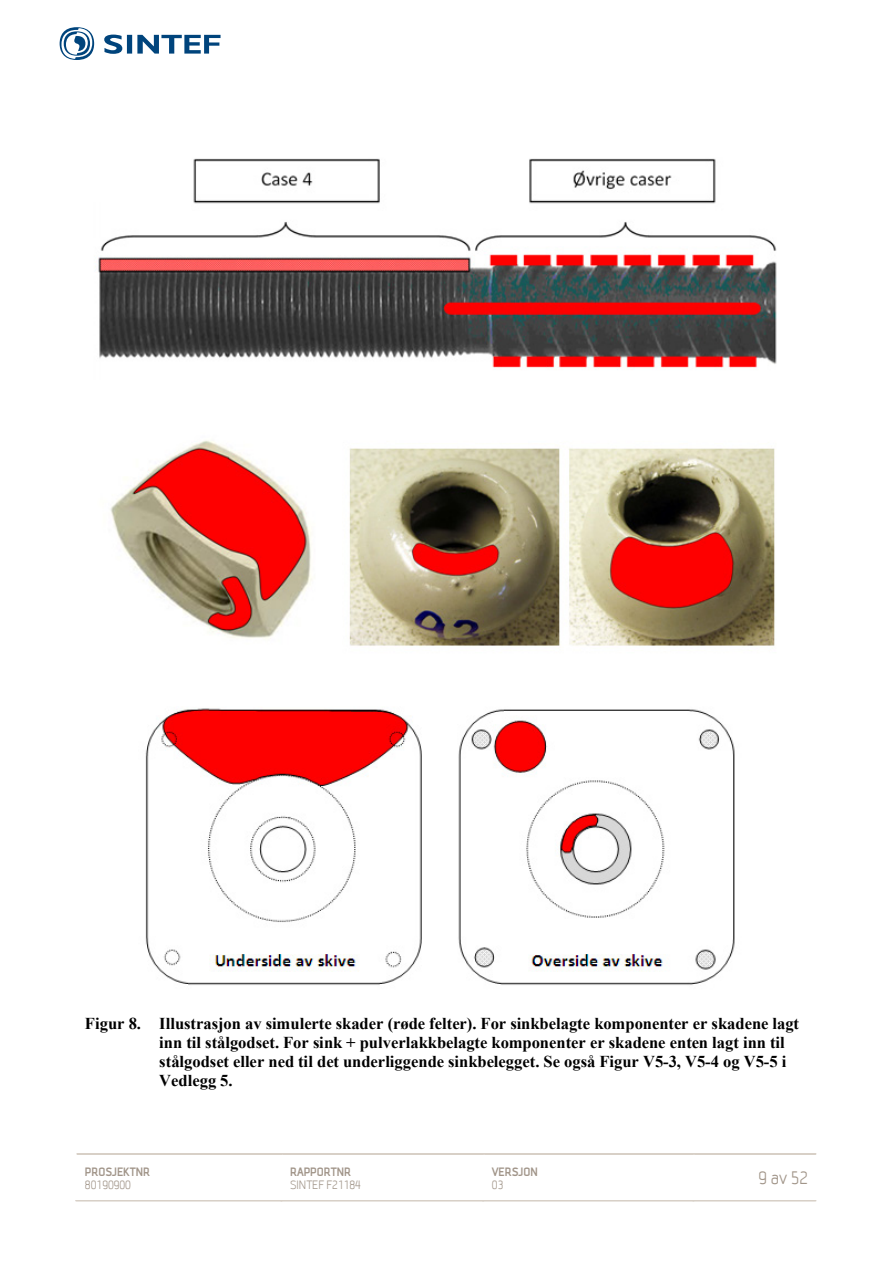
<style>
.page{position:relative;width:893px;height:1263px;background:#fff}
.page>*{position:absolute;margin:0;border:0;box-sizing:border-box;transform-origin:0 0}
.t1{font:18px "SINTEF";color:#a19589}
.t2{font:700 16.5px/19px "Times New Roman";color:#000}
.t3{font:700 12px "SINTEF";color:#a19589}
.t4{font:12px "SINTEF";color:#a19589}
</style>
<div class="page">
<svg style="left:77px;top:1153px;width:739px;height:1px"></svg>
<svg style="left:76px;top:1200px;width:740px;height:1px"></svg>
<svg style="left:60px;top:27px;width:161px;height:33px"></svg>
<img style="left:98px;top:158px;width:679px;height:827px">
<p class="t2" style="left:159px;top:1014px;width:641px;text-indent:-74px">Figur 8. Illustrasjon av simulerte skader (røde felter). For sinkbelagte komponenter er skadene lagt inn til stålgodset. For sink + pulverlakkbelagte komponenter er skadene enten lagt inn til stålgodset eller ned til det underliggende sinkbelegget. Se også Figur V5-3, V5-4 og V5-5 i Vedlegg 5.</p>
<p class="t3" style="left:85px;top:1164px;width:67px">PROSJEKTNR</p>
<p class="t4" style="left:85px;top:1178px;width:48px">80190900</p>
<p class="t3" style="left:290px;top:1164px;width:62px">RAPPORTNR</p>
<p class="t4" style="left:290px;top:1178px;width:72px">SINTEF F21184</p>
<p class="t3" style="left:492px;top:1164px;width:48px">VERSJON</p>
<p class="t4" style="left:492px;top:1178px;width:13px">03</p>
<p class="t1" style="left:759px;top:1168px;width:51px">9 av 52</p>
</div>
